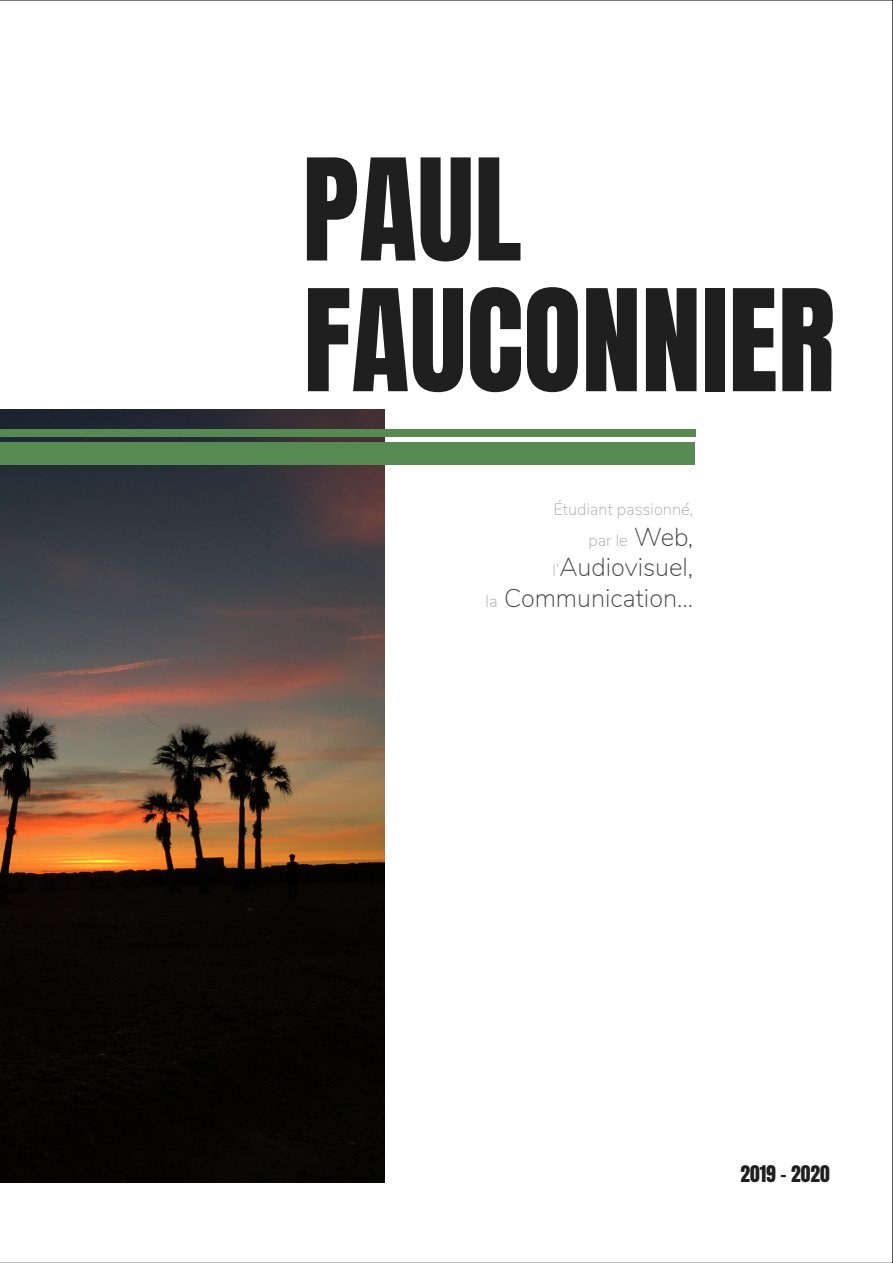
<style>
.page{position:relative;width:893px;height:1263px;background:#fff}
.page>*{position:absolute;margin:0;border:0;box-sizing:border-box;transform-origin:0 0}
.t1{font:120px/130.6px "Anton";color:#1f1f1f}
.t2{font:200 25.5px/30.6px "Nunito";color:#404040;text-align:right}
.t3{font:19.5px "Anton";color:#1f1f1f}
.t4{font:200 16.5px/30.6px "Nunito";color:#a9a9aa;text-align:right}
.s1{font-size:25.5px;color:#404040}
.s2{font-size:16.5px;color:#a9a9aa}
</style>
<div class="page">
<img style="left:0;top:409px;width:385px;height:773px">
<div style="left:0;top:443px;width:695px;height:22px;background:#568a52"></div>
<div style="left:0;top:429px;width:696px;height:8px;background:#568a52"></div>
<h1 class="t1" style="left:302px;top:154px;width:534px">PAUL<br>FAUCONNIER</h1>
<p class="t4" style="left:553px;top:493px;width:141px">Étudiant passionné, par le <span class="s1">Web,</span></p>
<p class="t2" style="left:486px;top:551px;width:209px"><span class="s2">l’</span>Audiovisuel,<br><span class="s2">la</span> Communication...</p>
<p class="t3" style="left:740px;top:1164px;width:91px">2019 - 2020</p>
</div>
